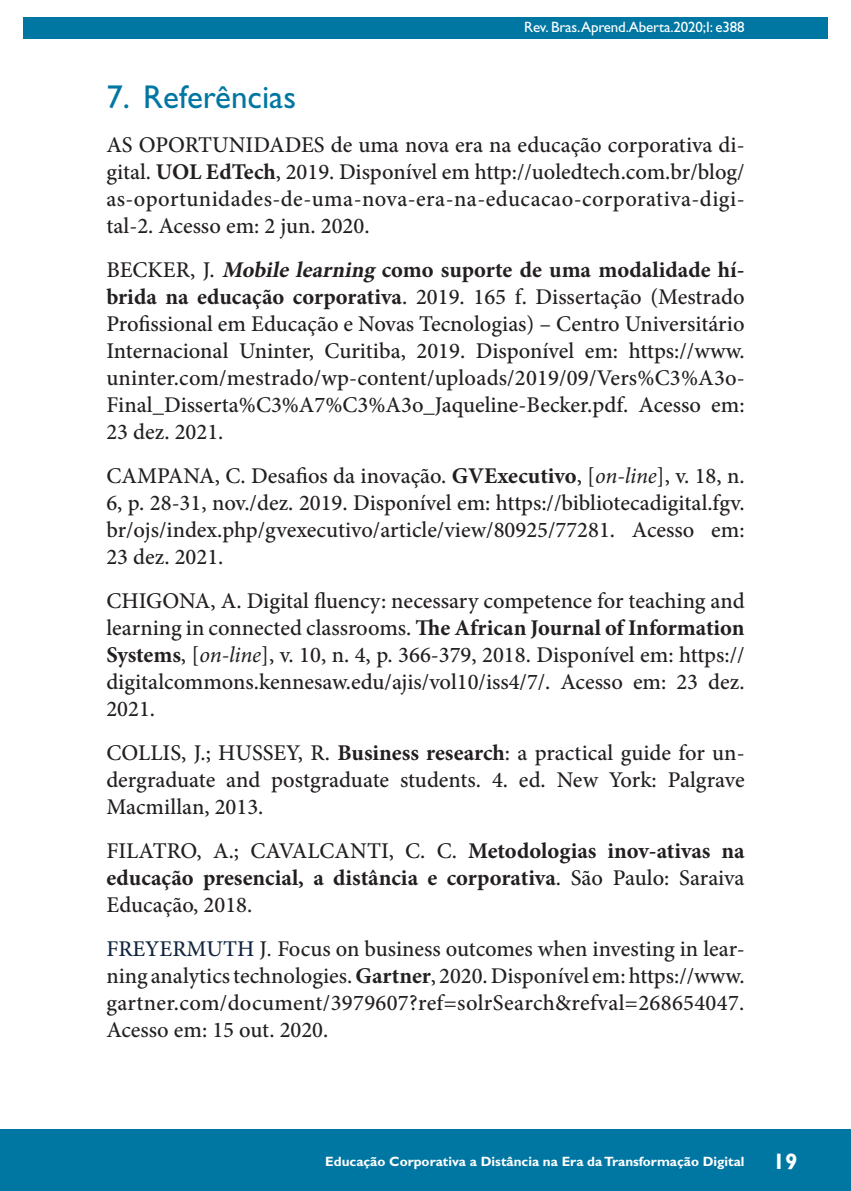
<style>
.page{position:relative;width:851px;height:1191px;background:#fff}
.page>*{position:absolute;margin:0;border:0;box-sizing:border-box;transform-origin:0 0}
.t1{font:33px "Gill Sans Std";color:#0076a3}
.Referências{font:500 22.5px/27px "Minion Pro";color:#231f20;text-align:justify}
.Referências-2{font:500 22.5px/27px "Minion Pro";letter-spacing:.015em;color:#222;text-align:justify}
.Referências-3{font:700 22.5px/27px "Minion Pro";color:#231f20;text-align:justify}
.t2{font:15px "Gill Sans Std";letter-spacing:-.01em;color:#fff}
.t3{font:700 13.5px "Gill Sans Std";color:#fff}
.s1{font-weight:700}
.s2{font-weight:700;font-style:italic}
.s3{font-weight:400;font-style:italic}
.s4{font-weight:500}
.s5{color:#10253f}
.s6{color:#231f20}
.s7{font-size:22.5px}
</style>
<div class="page">
<hr style="left:104px;top:0;width:1px;height:467px;background:#0076a3">
<div style="left:23px;top:17px;width:804px;height:21px;background:#0076a3"></div>
<div style="left:0;top:1129px;width:850px;height:62px;background:#0076a3"></div>
<p class="t2" style="left:524px;top:18px;width:222px">Rev. Bras.Aprend.Aberta.2020;I: e388</p>
<p class="t1" style="left:106px;top:77px;width:191px">7. Referências</p>
<p class="Referências" style="left:106px;top:131px;width:639px">AS OPORTUNIDADES de uma nova era na educação corporativa di&shy;gital. <span class="s1">UOL EdTech</span>, 2019. Disponível em http://uoledtech.com.br/blog/ as-oportunidades-de-uma-nova-era-na-educacao-corporativa-digi&shy;tal-2. Acesso em: 2 jun. 2020.</p>
<p class="Referências" style="left:106px;top:256px;width:640px">BECKER, J. <span class="s2">Mobile learning</span> <span class="s1">como suporte de uma modalidade hí&shy;brida na educação corporativa</span>. 2019. 165 f. Dissertação (Mestrado Profissional em Educação e Novas Tecnologias) – Centro Universitário Internacional Uninter, Curitiba, 2019. Disponível em: https://www. uninter.com/mestrado/wp-content/uploads/2019/09/Vers%C3%A3o-Final_Disserta%C3%A7%C3%A3o_Jaqueline-Becker.pdf. Acesso em:<br>23 dez. 2021.</p>
<p class="Referências" style="left:106px;top:462px;width:639px">CAMPANA, C. Desafios da inovação. <span class="s1">GVExecutivo</span>, [<span class="s3">on-line</span>], v. 18, n.<br>6, p. 28-31, nov./dez. 2019. Disponível em: https://bibliotecadigital.fgv. br/ojs/index.php/gvexecutivo/article/view/80925/77281. Acesso em:<br>23 dez. 2021.</p>
<p class="Referências" style="left:106px;top:587px;width:639px">CHIGONA, A. Digital fluency: necessary competence for teaching and learning in connected classrooms. <span class="s1">The African Journal of Information Systems</span>, [<span class="s3">on-line</span>], v. 10, n. 4, p. 366-379, 2018. Disponível em: https:// digitalcommons.kennesaw.edu/ajis/vol10/iss4/7/. Acesso em: 23 dez.<br>2021.</p>
<p class="Referências" style="left:106px;top:739px;width:639px">COLLIS, J.; HUSSEY, R. <span class="s1">Business research</span>: a practical guide for un&shy;dergraduate and postgraduate students. 4. ed. New York: Palgrave Macmillan, 2013.</p>
<p class="Referências-3" style="left:106px;top:837px;width:639px"><span class="s4">FILATRO, A.; CAVALCANTI, C. C.</span> Metodologias inov-ativas na educação presencial, a distância e corporativa<span class="s4">. São Paulo: Saraiva Educação, 2018.</span></p>
<p class="Referências-2" style="left:106px;top:935px;width:639px"><span class="s5">FREYERMUTH</span> J<span class="s3">.</span> Focus on business outcomes when investing in lear&shy;ning analytics technologies. <span class="s1">Gartner</span>, 2020. Disponível e<span class="s6">m: https://www. gartner.com/document/3979607?ref=solrSearch&amp;refval=268654047.<br></span>Acesso em: 15 out. 2020.</p>
<p class="t3" style="left:325px;top:1153px;width:473px">Educação Corporativa a Distância na Era da Transformação Digital <span class="s7">19</span></p>
</div>
